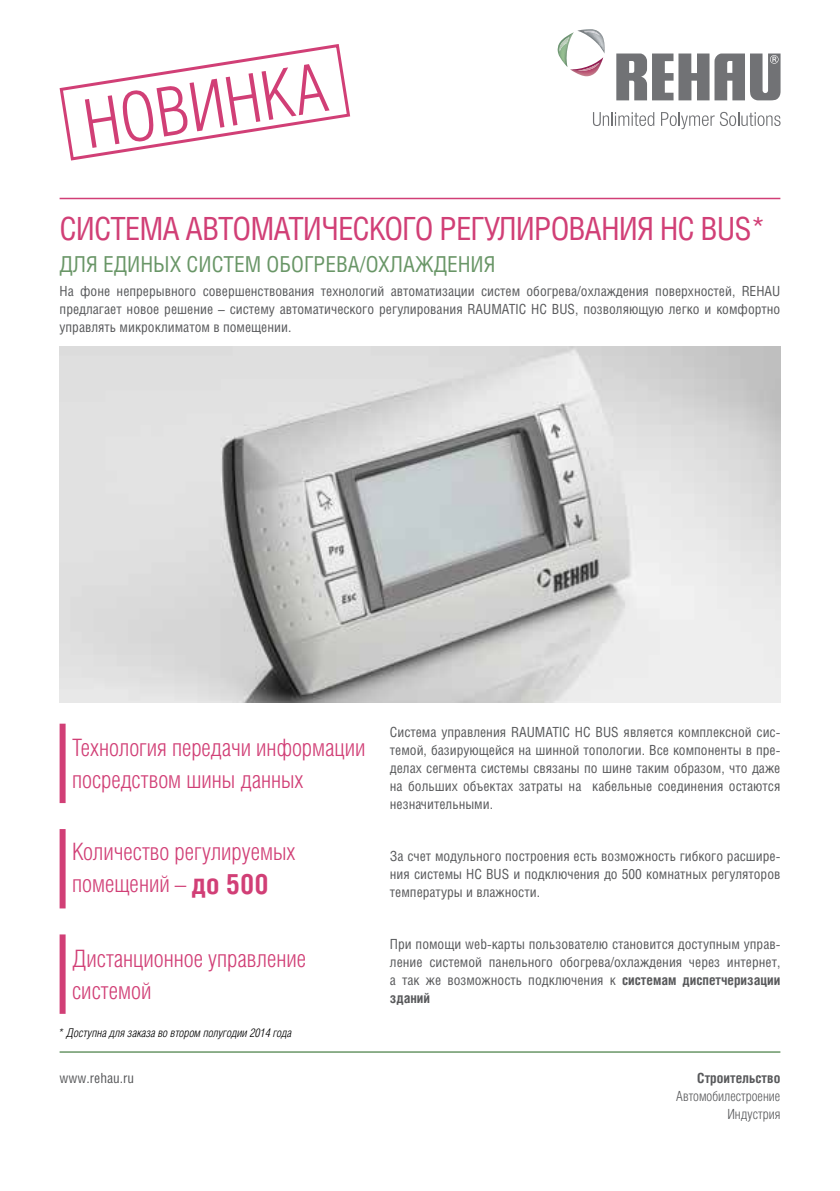
<style>
.page{position:relative;width:840px;height:1191px;background:#fff}
.page>*{position:absolute;margin:0;border:0;box-sizing:border-box;transform-origin:0 0}
.t1{font:68px "Helios Cond Light C";color:#d13f76}
.t2{font:32px "Helios Cond C";letter-spacing:-.03em;color:#d13f76}
.t3{font:24px/32px "Helios Cond Light C";color:#d13f76}
.t4{font:22px "Helios Cond C";color:#699667}
.t5{font:14px/18px "Helios Cond C";color:#58595b;text-align:justify}
.t6{font:14px/18px "Helios Cond Light C";color:#58595b;text-align:right}
.t7{font:700 14px "Helios Cond";color:#58595b}
.t8{font:italic 12px "Helios Cond Light C";color:#000}
.s1{font-family:"Helios Cond C";font-weight:700;font-size:28px}
.s2{font-weight:700}
</style>
<div class="page">
<svg style="left:593px;top:112px;width:61px;height:14px"></svg>
<svg style="left:661px;top:112px;width:119px;height:17px"></svg>
<svg style="left:616px;top:53px;width:164px;height:47px"></svg>
<svg style="left:557px;top:29px;width:47px;height:47px"></svg>
<img style="left:559px;top:37px;width:10px;height:15px">
<img style="left:577px;top:63px;width:22px;height:8px">
<img style="left:583px;top:31px;width:16px;height:5px">
<hr style="left:60px;top:198px;width:720px;height:1px;background:#d13f76">
<hr style="left:60px;top:1051px;width:720px;height:1px;background:#699667">
<img style="left:60px;top:346px;width:720px;height:356px">
<div style="left:60px;top:723px;width:6px;height:80px;background:#d13f76"></div>
<div style="left:60px;top:934px;width:6px;height:79px;background:#d13f76"></div>
<div style="left:60px;top:829px;width:6px;height:79px;background:#d13f76"></div>
<svg style="left:59px;top:44px;width:292px;height:117px"></svg>
<h1 class="t1" style="left:78px;top:88px;width:246px;rotate:-9deg">НОВИНКА</h1>
<h2 class="t2" style="left:60px;top:209px;width:707px">Система автоматического регулирования HC BUS*</h2>
<h3 class="t4" style="left:60px;top:251px;width:437px">для единых систем обогрева/охлаждения</h3>
<p class="t5" style="left:60px;top:282px;width:722px">На фоне непрерывного совершенствования технологий автоматизации систем обогрева/охлаждения поверхностей, REHAU предлагает новое решение – систему автоматического регулирования RAUMATIC HC BUS, позволяющую легко и комфортно управлять микроклиматом в помещении.</p>
<h3 class="t3" style="left:72px;top:731px;width:295px">Технология передачи информации посредством шины данных</h3>
<h3 class="t3" style="left:72px;top:835px;width:225px">Количество регулируемых помещений – <span class="s1">до 500</span></h3>
<h3 class="t3" style="left:72px;top:942px;width:235px">Дистанционное управление системой</h3>
<p class="t8" style="left:60px;top:1026px;width:234px">* Доступна для заказа во втором полугодии 2014 года</p>
<p class="t5" style="left:389px;top:722px;width:392px">Система управления RAUMATIC HC BUS является комплексной сис&shy;темой, базирующейся на шинной топологии. Все компоненты в пре&shy;делах сегмента системы связаны по шине таким образом, что даже на больших объектах затраты на кабельные соединения остаются незначительными.</p>
<p class="t5" style="left:389px;top:847px;width:392px">За счет модульного построения есть возможность гибкого расшире&shy;ния системы HC BUS и подключения до 500 комнатных регуляторов температуры и влажности.</p>
<p class="t5" style="left:389px;top:935px;width:392px">При помощи web-карты пользователю становится доступным управ&shy;ление системой панельного обогрева/охлаждения через интернет, а так же возможность подключения к <span class="s2">системам диспетчеризации зданий</span></p>
<p class="t5" style="left:60px;top:1068px;width:76px">www.rehau.ru</p>
<p class="t7" style="left:696px;top:1069px;width:85px">Строительство</p>
<p class="t6" style="left:676px;top:1087px;width:106px">Автомобилестроение<br>Индустрия</p>
</div>
